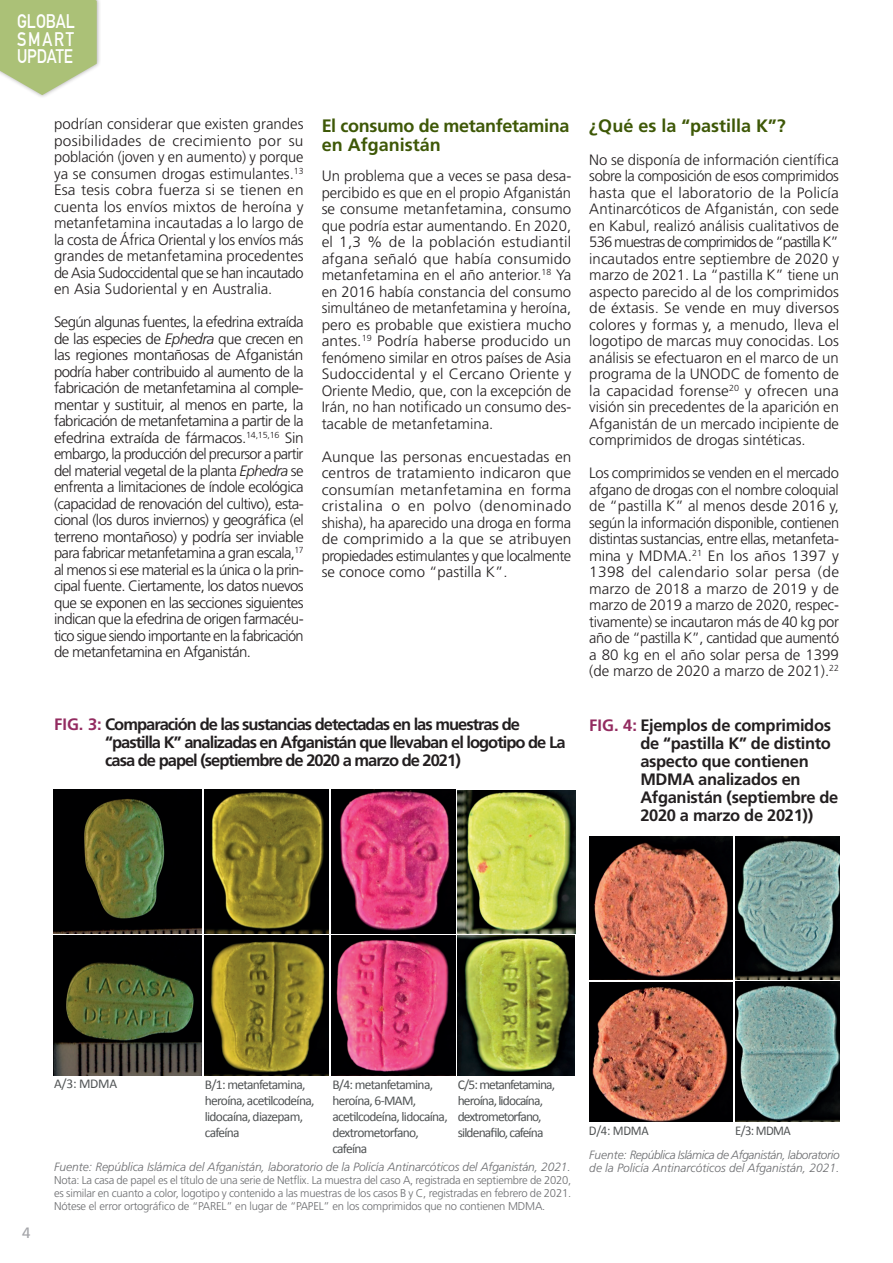
<style>
.page{position:relative;width:893px;height:1263px;background:#fff}
.page>*{position:absolute;margin:0;border:0;box-sizing:border-box;transform-origin:0 0}
.t1{font:700 19.2px/17.5px "DIN Alternate";color:#fff;text-align:justify;scale:.85 1}
.Heading_in_Content{font:700 18px/19.5px "Frutiger LT Std";letter-spacing:-.01em;color:#3e5807}
.t2{font:700 16.5px/18px "Frutiger LT Std";letter-spacing:-.06em;color:#231f20}
.t3{font:700 16.5px/18px "Frutiger LT Std";letter-spacing:-.02em;color:#231f20}
.Body{font:300 15px/16.5px "Frutiger LT Std";color:#231f20;text-align:justify}
.t4{font:15px "Frutiger LT Std";color:#a4a5a9}
.t5{font:13.5px/16px "Calibri";letter-spacing:-.055em;color:#515455}
.t6{font:13.35px "Calibri";letter-spacing:-.035em;color:#515455;scale:.95 1}
.Source{font:italic 300 12px/13.5px "Frutiger LT Std";letter-spacing:-.01em;color:#6c6d70}
.Note{font:300 11.25px/12.8px "Frutiger LT Std";letter-spacing:-.02em;color:#6c6d70;text-align:justify}
.s1{font-style:italic}
.s2{color:#932b60}
</style>
<div class="page">
<div style="left:0;top:0;width:101px;height:100px;background:#231f20;opacity:.4"></div>
<svg style="left:0;top:0;width:97px;height:95px"></svg>
<img style="left:53px;top:789px;width:149px;height:144px">
<img style="left:53px;top:936px;width:149px;height:139px">
<img style="left:331px;top:790px;width:124px;height:144px">
<img style="left:331px;top:936px;width:124px;height:139px">
<img style="left:204px;top:935px;width:124px;height:140px">
<img style="left:204px;top:790px;width:124px;height:143px">
<img style="left:458px;top:790px;width:117px;height:143px">
<img style="left:458px;top:936px;width:117px;height:140px">
<img style="left:589px;top:836px;width:144px;height:143px">
<img style="left:589px;top:982px;width:144px;height:140px">
<img style="left:736px;top:836px;width:103px;height:143px">
<img style="left:736px;top:982px;width:103px;height:139px">
<p class="t1" style="left:17px;top:11px;width:70px">GLOBAL SMART UPDATE</p>
<p class="Body" style="left:54px;top:116px;width:251px">podrían considerar que existen grandes posibilidades de crecimiento por su población (joven y en aumento) y porque ya se consumen drogas estimulantes.<sup>13<br></sup>Esa tesis cobra fuerza si se tienen en cuenta los envíos mixtos de heroína y metanfetamina incautadas a lo largo de la costa de África Oriental y los envíos más grandes de metanfetamina procedentes de Asia Sudoccidental que se han incautado en Asia Sudoriental y en Australia.</p>
<p class="Body" style="left:54px;top:314px;width:251px">Según algunas fuentes, la efedrina extraída de las especies de <span class="s1">Ephedra</span> que crecen en las regiones montañosas de Afganistán podría haber contribuido al aumento de la fabricación de metanfetamina al comple&shy;mentar y sustituir, al menos en parte, la fabricación de metanfetamina a partir de la efedrina extraída de fármacos.<sup>14,15,16</sup> Sin embargo, la producción del precursor a partir del material vegetal de la planta <span class="s1">Ephedra</span> se enfrenta a limitaciones de índole ecológica (capacidad de renovación del cultivo), esta&shy;cional (los duros inviernos) y geográfica (el terreno montañoso) y podría ser inviable para fabricar metanfetamina a gran escala,<sup>17 </sup>al menos si ese material es la única o la prin&shy;cipal fuente. Ciertamente, los datos nuevos que se exponen en las secciones siguientes indican que la efedrina de origen farmacéu&shy;tico sigue siendo importante en la fabricación de metanfetamina en Afganistán.</p>
<p class="Heading_in_Content" style="left:322px;top:116px;width:249px">El consumo de metanfetamina en Afganistán</p>
<p class="Body" style="left:322px;top:168px;width:251px">Un problema que a veces se pasa desa&shy;percibido es que en el propio Afganistán se consume metanfetamina, consumo que podría estar aumentando. En 2020, el 1,3 % de la población estudiantil afgana señaló que había consumido metanfetamina en el año anterior.<sup>18</sup> Ya en 2016 había constancia del consumo simultáneo de metanfetamina y heroína, pero es probable que existiera mucho antes.<sup>19</sup> Podría haberse producido un fenómeno similar en otros países de Asia Sudoccidental y el Cercano Oriente y Oriente Medio, que, con la excepción de Irán, no han notificado un consumo des&shy;tacable de metanfetamina.</p>
<p class="Body" style="left:322px;top:448px;width:251px">Aunque las personas encuestadas en centros de tratamiento indicaron que consumían metanfetamina en forma cristalina o en polvo (denominado shisha), ha aparecido una droga en forma de comprimido a la que se atribuyen propiedades estimulantes y que localmente se conoce como “pastilla K”.</p>
<p class="t2" style="left:105px;top:715px;width:462px;text-indent:-51px"><span class="s2">Fi g. 3:</span> Comparación de las sustancias detectadas en las muestras de “pastilla K” analizadas en Afganistán que llevaban el logotipo de La casa de papel (septiembre de 2020 a marzo de 2021)</p>
<p class="Heading_in_Content" style="left:589px;top:116px;width:198px">¿Qué es la “pastilla K”?</p>
<p class="Body" style="left:589px;top:151px;width:251px">No se disponía de información científica sobre la composición de esos comprimidos hasta que el laboratorio de la Policía Antinarcóticos de Afganistán, con sede en Kabul, realizó análisis cualitativos de 536 muestras de comprimidos de “pastilla K” incautados entre septiembre de 2020 y marzo de 2021. La “pastilla K” tiene un aspecto parecido al de los comprimidos de éxtasis. Se vende en muy diversos colores y formas y, a menudo, lleva el logotipo de marcas muy conocidas. Los análisis se efectuaron en el marco de un programa de la UNODC de fomento de la capacidad forense<sup>20</sup> y ofrecen una visión sin precedentes de la aparición en Afganistán de un mercado incipiente de comprimidos de drogas sintéticas.</p>
<p class="Body" style="left:589px;top:465px;width:251px">Los comprimidos se venden en el mercado afgano de drogas con el nombre coloquial de “pastilla K” al menos desde 2016 y, según la información disponible, contienen distintas sustancias, entre ellas, metanfeta&shy;mina y MDMA.<sup>21</sup> En los años 1397 y 1398 del calendario solar persa (de marzo de 2018 a marzo de 2019 y de marzo de 2019 a marzo de 2020, respec&shy;tivamente) se incautaron más de 40 kg por año de “pastilla K”, cantidad que aumentó a 80 kg en el año solar persa de 1399 (de marzo de 2020 a marzo de 2021).<sup>22</sup></p>
<p class="t3" style="left:640px;top:716px;width:200px;text-indent:-51px"><span class="s2">Fig. 4:</span> Ejemplos de comprimidos de “pastilla K” de distinto aspecto que contienen<br>MDMA analizados en<br>Afganistán (septiembre de<br>2020 a marzo de 2021))</p>
<p class="t4" style="left:22px;top:1224px;width:10px">4</p>
<p class="t5" style="left:54px;top:1076px;width:64px">A/3: MDMA</p>
<p class="t5" style="left:205px;top:1076px;width:111px">B/1: metanfetamina, heroína, acetilcodeína, lidocaína, diazepam, cafeína</p>
<p class="t5" style="left:332px;top:1076px;width:117px">B/4: metanfetamina, heroína, 6-MAM, acetilcodeína, lidocaína, dextrometorfano, cafeína</p>
<p class="t5" style="left:458px;top:1076px;width:99px">C/5: metanfetamina, heroína, lidocaína, dextrometorfano, sildenafilo, cafeína</p>
<p class="Source" style="left:54px;top:1160px;width:518px">Fuente: República Islámica del Afganistán, laboratorio de la Policía Antinarcóticos del Afganistán, 2021.</p>
<p class="Note" style="left:54px;top:1174px;width:519px">Nota: La casa de papel es el título de una serie de Netflix. La muestra del caso A, registrada en septiembre de 2020, es similar en cuanto a color, logotipo y contenido a las muestras de los casos B y C, registradas en febrero de 2021.<br>Nótese el error ortográfico de “PAREL” en lugar de “PAPEL” en los comprimidos que no contienen MDMA.</p>
<p class="t6" style="left:589px;top:1122px;width:65px">D/4: MDMA</p>
<p class="t6" style="left:735px;top:1122px;width:60px">E/3: MDMA</p>
<p class="Source" style="left:589px;top:1148px;width:252px">Fuente: República Islámica de Afganistán, laboratorio de la Policía Antinarcóticos del Afganistán, 2021.</p>
</div>
